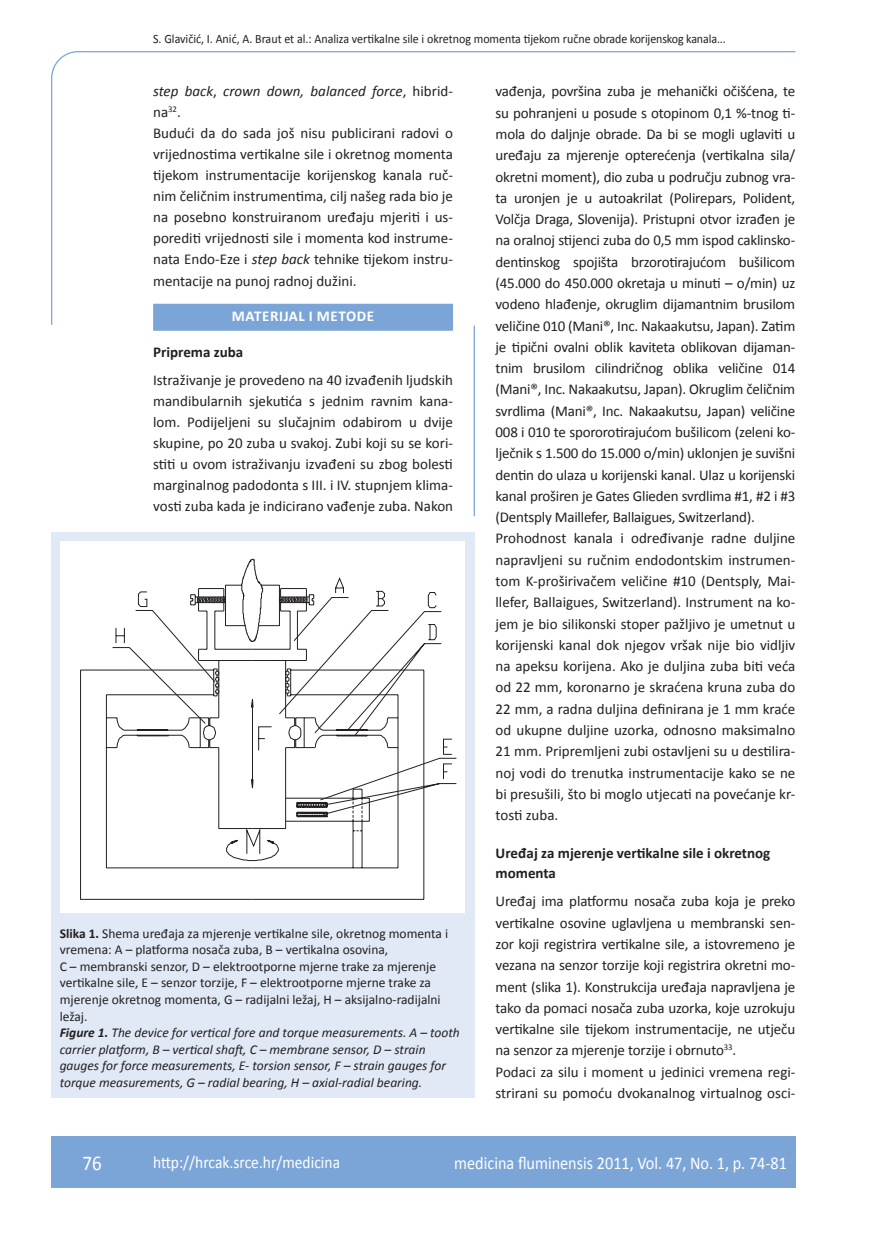
<style>
.page{position:relative;width:872px;height:1234px;background:#fff}
.page>*{position:absolute;margin:0;border:0;box-sizing:border-box;transform-origin:0 0}
.t1{font:21px "Calibri";color:#fff;scale:.9 1}
.t2{font:18px "Calibri";color:#fff;scale:.9 1}
.t3{font:17.25px "Calibri";color:#fff;scale:.9 1}
.t4{font:15px/21.3px "Calibri";letter-spacing:-.01em;color:#231f20}
.t5{font:700 15px/19.8px "Calibri";color:#231f20}
.t6{font:700 15px "Calibri";letter-spacing:.04em;color:#fff}
.t7{font:13.5px/16.5px "Calibri";color:#231f20}
.t8{font:12.75px "Calibri";color:#231f20;scale:.94 1}
.s1{font-style:italic}
.s2{font-weight:700}
.s3{font-weight:700;font-style:italic}
</style>
<div class="page">
<svg style="left:51px;top:51px;width:745px;height:274px"></svg>
<hr style="left:473px;top:325px;width:2px;height:191px;background:#7ca5d7">
<div style="left:51px;top:1135px;width:744px;height:51px;background:#7ca5d7"></div>
<div style="left:153px;top:304px;width:300px;height:27px;background:#7ca5d7"></div>
<div style="left:51px;top:532px;width:423px;height:565px;background:#e1e9f6"></div>
<div style="left:60px;top:541px;width:404px;height:371px;background:#fff"></div>
<svg style="left:80px;top:669px;width:170px;height:231px"></svg>
<svg style="left:243px;top:558px;width:14px;height:18px"></svg>
<svg style="left:250px;top:861px;width:175px;height:39px"></svg>
<svg style="left:112px;top:576px;width:345px;height:285px"></svg>
<p class="t8" style="left:153px;top:30px;width:611px">S. Glavičić, I. Anić, A. Braut et al.: Analiza vertikalne sile i okretnog momenta tijekom ručne obrade korijenskog kanala...</p>
<p class="t4" style="left:153px;top:80px;width:301px"><span class="s1">step back</span>, <span class="s1">crown down, balanced force</span>, hibrid&shy;na<sup>32</sup>.<br>Budući da do sada još nisu publicirani radovi o vrijednostima vertikalne sile i okretnog momenta tijekom instrumentacije korijenskog kanala ruč&shy;nim čeličnim instrumentima, cilj našeg rada bio je na posebno konstruiranom uređaju mjeriti i us&shy;porediti vrijednosti sile i momenta kod instrume&shy;nata Endo-Eze i <span class="s1">step back</span> tehnike tijekom instru&shy;mentacije na punoj radnoj dužini.</p>
<p class="t6" style="left:232px;top:307px;width:144px">MATERIJAL I METODE</p>
<p class="t5" style="left:153px;top:341px;width:92px">Priprema zuba</p>
<p class="t4" style="left:153px;top:369px;width:301px;text-align:justify">Istraživanje je provedeno na 40 izvađenih ljudskih mandibularnih sjekutića s jednim ravnim kana&shy;lom. Podijeljeni su slučajnim odabirom u dvije skupine, po 20 zuba u svakoj. Zubi koji su se kori&shy;stiti u ovom istraživanju izvađeni su zbog bolesti marginalnog padodonta s III. i IV. stupnjem klima&shy;vosti zuba kada je indicirano vađenje zuba. Nakon</p>
<p class="t7" style="left:60px;top:924px;width:401px"><span class="s2">Slika 1.</span> Shema uređaja za mjerenje vertikalne sile, okretnog momenta i vremena: A – platforma nosača zuba, B – vertikalna osovina,<br>C – membranski senzor, D – elektrootporne mjerne trake za mjerenje vertikalne sile, E – senzor torzije, F – elektrootporne mjerne trake za mjerenje okretnog momenta, G – radijalni ležaj, H – aksijalno-radijalni ležaj.<br><span class="s3">Figure 1.</span> <span class="s1">The device for vertical fore and torque measurements. A – tooth carrier platform, B – vertical shaft, C – membrane sensor, D – strain gauges for force measurements, E- torsion sensor, F – strain gauges for torque measurements, G – radial bearing, H – axial-radial bearing.</span></p>
<p class="t4" style="left:495px;top:80px;width:301px">vađenja, površina zuba je mehanički očišćena, te su pohranjeni u posude s otopinom 0,1 %-tnog ti&shy;mola do daljnje obrade. Da bi se mogli uglaviti u uređaju za mjerenje opterećenja (vertikalna sila/ okretni moment), dio zuba u području zubnog vra&shy;ta uronjen je u autoakrilat (Polirepars, Polident, Volčja Draga, Slovenija). Pristupni otvor izrađen je na oralnoj stijenci zuba do 0,5 mm ispod caklinsko&shy;dentinskog spojišta brzorotirajućom bušilicom (45.000 do 450.000 okretaja u minuti – o/min) uz vodeno hlađenje, okruglim dijamantnim brusilom veličine 010 (Mani®, Inc. Nakaakutsu, Japan). Zatim je tipični ovalni oblik kaviteta oblikovan dijaman&shy;tnim brusilom cilindričnog oblika veličine 014 (Mani®, Inc. Nakaakutsu, Japan). Okruglim čeličnim svrdlima (Mani®, Inc. Nakaakutsu, Japan) veličine 008 i 010 te spororotirajućom bušilicom (zeleni ko&shy;lječnik s 1.500 do 15.000 o/min) uklonjen je suvišni dentin do ulaza u korijenski kanal. Ulaz u korijenski kanal proširen je Gates Glieden svrdlima #1, #2 i #3 (Dentsply Maillefer, Ballaigues, Switzerland).<br>Prohodnost kanala i određivanje radne duljine napravljeni su ručnim endodontskim instrumen&shy;tom K-proširivačem veličine #10 (Dentsply, Mai&shy;llefer, Ballaigues, Switzerland). Instrument na ko&shy;jem je bio silikonski stoper pažljivo je umetnut u korijenski kanal dok njegov vršak nije bio vidljiv na apeksu korijena. Ako je duljina zuba biti veća od 22 mm, koronarno je skraćena kruna zuba do 22 mm, a radna duljina definirana je 1 mm kraće od ukupne duljine uzorka, odnosno maksimalno 21 mm. Pripremljeni zubi ostavljeni su u destilira&shy;noj vodi do trenutka instrumentacije kako se ne bi presušili, što bi moglo utjecati na povećanje kr&shy;tosti zuba.</p>
<p class="t5" style="left:495px;top:842px;width:276px">Uređaj za mjerenje vertikalne sile i okretnog momenta</p>
<p class="t4" style="left:495px;top:889px;width:301px">Uređaj ima platformu nosača zuba koja je preko vertikalne osovine uglavljena u membranski sen&shy;zor koji registrira vertikalne sile, a istovremeno je vezana na senzor torzije koji registrira okretni mo&shy;ment (slika 1). Konstrukcija uređaja napravljena je tako da pomaci nosača zuba uzorka, koje uzrokuju vertikalne sile tijekom instrumentacije, ne utječu na senzor za mjerenje torzije i obrnuto<sup>33</sup>.<br>Podaci za silu i moment u jedinici vremena regi&shy;strirani su pomoću dvokanalnog virtualnog osci-</p>
<h1 class="t1" style="left:82px;top:1149px;width:23px">76</h1>
<p class="t3" style="left:153px;top:1150px;width:209px">http://hrcak.srce.hr/medicina</p>
<p class="t2" style="left:454px;top:1151px;width:371px">medicina fluminensis 2011, Vol. 47, No. 1, p. 74-81</p>
</div>
